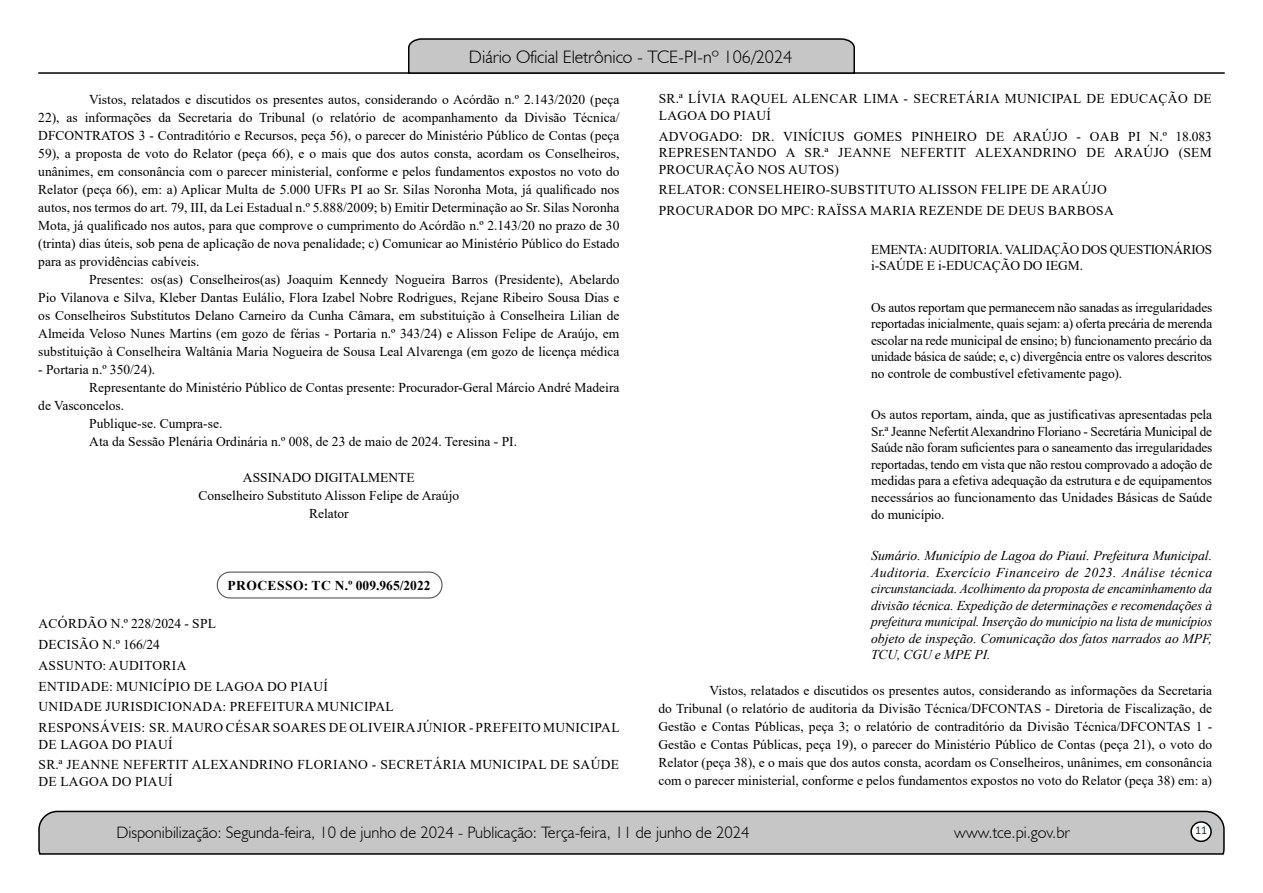
<style>
.page{position:relative;width:1263px;height:893px;background:#fff}
.page>*{position:absolute;margin:0;border:0;box-sizing:border-box;transform-origin:0 0}
.t1{font:300 18px "Humanist 521 BT";color:#000}
.t2{font:300 16.5px "Humanist 521 BT";color:#000}
.t3{font:13.5px/18px "Times New Roman";color:#000;text-align:justify}
.t4{font:13.5px/20.7px "Times New Roman";letter-spacing:.025em;color:#000}
.t5{font:italic 13.5px/16.5px "Times New Roman";letter-spacing:-.005em;color:#000;text-align:justify}
.t6{font:13.5px/16.5px "Times New Roman";letter-spacing:-.02em;color:#000}
.t7{font:700 13.5px "Times New Roman";letter-spacing:.035em;color:#000}
.t8{font:12px "Calibri";color:#212d4c}
</style>
<div class="page">
<svg style="left:38px;top:810px;width:1187px;height:45px;background:#b9b9b9"></svg>
<div style="left:1191px;top:822px;width:20px;height:19px;background:#fff;border-radius:50%"></div>
<div style="left:1190px;top:821px;width:22px;height:21px;border:2px solid #000;border-radius:50%"></div>
<hr style="left:38px;top:72px;width:1187px;height:2px;background:#000">
<svg style="left:407px;top:38px;width:449px;height:36px;background:#b4b4b4"></svg>
<div style="left:217px;top:572px;width:226px;height:27px;border:1px solid #575756;border-radius:13px"></div>
<h1 class="t1" style="left:469px;top:46px;width:325px">Diário Oficial Eletrônico - TCE-PI-nº 106/2024</h1>
<p class="t3" style="left:38px;top:90px;width:583px;text-indent:51px">Vistos, relatados e discutidos os presentes autos, considerando o Acórdão n.º 2.143/2020 (peça 22), as informações da Secretaria do Tribunal (o relatório de acompanhamento da Divisão Técnica/ DFCONTRATOS 3 - Contraditório e Recursos, peça 56), o parecer do Ministério Público de Contas (peça 59), a proposta de voto do Relator (peça 66), e o mais que dos autos consta, acordam os Conselheiros, unânimes, em consonância com o parecer ministerial, conforme e pelos fundamentos expostos no voto do Relator (peça 66), em: a) Aplicar Multa de 5.000 UFRs PI ao Sr. Silas Noronha Mota, já qualificado nos autos, nos termos do art. 79, III, da Lei Estadual n.º 5.888/2009; b) Emitir Determinação ao Sr. Silas Noronha Mota, já qualificado nos autos, para que comprove o cumprimento do Acórdão n.º 2.143/20 no prazo de 30 (trinta) dias úteis, sob pena de aplicação de nova penalidade; c) Comunicar ao Ministério Público do Estado para as providências cabíveis.</p>
<p class="t3" style="left:38px;top:270px;width:583px;text-indent:51px">Presentes: os(as) Conselheiros(as) Joaquim Kennedy Nogueira Barros (Presidente), Abelardo Pio Vilanova e Silva, Kleber Dantas Eulálio, Flora Izabel Nobre Rodrigues, Rejane Ribeiro Sousa Dias e os Conselheiros Substitutos Delano Carneiro da Cunha Câmara, em substituição à Conselheira Lilian de Almeida Veloso Nunes Martins (em gozo de férias - Portaria n.º 343/24) e Alisson Felipe de Araújo, em substituição à Conselheira Waltânia Maria Nogueira de Sousa Leal Alvarenga (em gozo de licença médica</p>
<p class="t3" style="left:38px;top:360px;width:119px">- Portaria n.º 350/24).</p>
<p class="t3" style="left:89px;top:378px;width:532px">Representante do Ministério Público de Contas presente: Procurador-Geral Márcio André Madeira</p>
<p class="t3" style="left:38px;top:396px;width:87px">de Vasconcelos.</p>
<p class="t3" style="left:89px;top:414px;width:135px">Publique-se. Cumpra-se.</p>
<p class="t3" style="left:89px;top:432px;width:429px">Ata da Sessão Plenária Ordinária n.º 008, de 23 de maio de 2024. Teresina - PI.</p>
<p class="t3" style="left:199px;top:468px;width:262px;text-align:center">ASSINADO DIGITALMENTE<br>Conselheiro Substituto Alisson Felipe de Araújo<br>Relator</p>
<p class="t4" style="left:659px;top:90px;width:554px;line-height:16.5px">SR.ª LÍVIA RAQUEL ALENCAR LIMA - SECRETÁRIA MUNICIPAL DE EDUCAÇÃO DE<br>LAGOA DO PIAUÍ</p>
<p class="t3" style="left:659px;top:127px;width:555px;line-height:16.5px">ADVOGADO: DR. VINÍCIUS GOMES PINHEIRO DE ARAÚJO - OAB PI N.º 18.083<br>REPRESENTANDO A SR.ª JEANNE NEFERTIT ALEXANDRINO DE ARAÚJO (SEM PROCURAÇÃO NOS AUTOS)</p>
<p class="t4" style="left:659px;top:179px;width:457px">RELATOR: CONSELHEIRO-SUBSTITUTO ALISSON FELIPE DE ARAÚJO<br>PROCURADOR DO MPC: RAÏSSA MARIA REZENDE DE DEUS BARBOSA</p>
<p class="t6" style="left:871px;top:241px;width:342px">EMENTA: AUDITORIA. VALIDAÇÃO DOS QUESTIONÁRIOS i-SAÚDE E i-EDUCAÇÃO DO IEGM.</p>
<p class="t3" style="left:871px;top:299px;width:343px;line-height:16.5px">Os autos reportam que permanecem não sanadas as irregularidades reportadas inicialmente, quais sejam: a) oferta precária de merenda escolar na rede municipal de ensino; b) funcionamento precário da unidade básica de saúde; e, c) divergência entre os valores descritos no controle de combustível efetivamente pago).</p>
<p class="t3" style="left:871px;top:406px;width:343px;line-height:16.5px">Os autos reportam, ainda, que as justificativas apresentadas pela Sr.ª Jeanne Nefertit Alexandrino Floriano - Secretária Municipal de Saúde não foram suficientes para o saneamento das irregularidades reportadas, tendo em vista que não restou comprovado a adoção de medidas para a efetiva adequação da estrutura e de equipamentos necessários ao funcionamento das Unidades Básicas de Saúde do município.</p>
<p class="t5" style="left:871px;top:547px;width:343px">Sumário. Município de Lagoa do Piauí. Prefeitura Municipal.<br>Auditoria. Exercício Financeiro de 2023. Análise técnica circunstanciada. Acolhimento da proposta de encaminhamento da divisão técnica. Expedição de determinações e recomendações à prefeitura municipal. Inserção do município na lista de municípios objeto de inspeção. Comunicação dos fatos narrados ao MPF, TCU, CGU e MPE PI.</p>
<p class="t3" style="left:658px;top:681px;width:555px;text-indent:51px">Vistos, relatados e discutidos os presentes autos, considerando as informações da Secretaria do Tribunal (o relatório de auditoria da Divisão Técnica/DFCONTAS - Diretoria de Fiscalização, de Gestão e Contas Públicas, peça 3; o relatório de contraditório da Divisão Técnica/DFCONTAS 1 - Gestão e Contas Públicas, peça 19), o parecer do Ministério Público de Contas (peça 21), o voto do Relator (peça 38), e o mais que dos autos consta, acordam os Conselheiros, unânimes, em consonância com o parecer ministerial, conforme e pelos fundamentos expostos no voto do Relator (peça 38) em: a)</p>
<p class="t7" style="left:227px;top:575px;width:205px">PROCESSO: TC N.º 009.965/2022</p>
<p class="t4" style="left:38px;top:613px;width:583px">ACÓRDÃO N.º 228/2024 - SPL<br>DECISÃO N.º 166/24<br>ASSUNTO: AUDITORIA<br>ENTIDADE: MUNICÍPIO DE LAGOA DO PIAUÍ<br>UNIDADE JURISDICIONADA: PREFEITURA MUNICIPAL<br>RESPONSÁVEIS: SR. MAURO CÉSAR SOARES DE OLIVEIRA JÚNIOR - PREFEITO MUNICIPAL</p>
<p class="t4" style="left:38px;top:733px;width:582px">DE LAGOA DO PIAUÍ<br>SR.ª JEANNE NEFERTIT ALEXANDRINO FLORIANO - SECRETÁRIA MUNICIPAL DE SAÚDE</p>
<p class="t4" style="left:38px;top:771px;width:136px">DE LAGOA DO PIAUÍ</p>
<p class="t2" style="left:116px;top:822px;width:634px">Disponibilização: Segunda-feira, 10 de junho de 2024 - Publicação: Terça-feira, 11 de junho de 2024</p>
<p class="t2" style="left:954px;top:822px;width:117px">www.tce.pi.gov.br</p>
<p class="t8" style="left:1195px;top:821px;width:14px">11</p>
</div>
